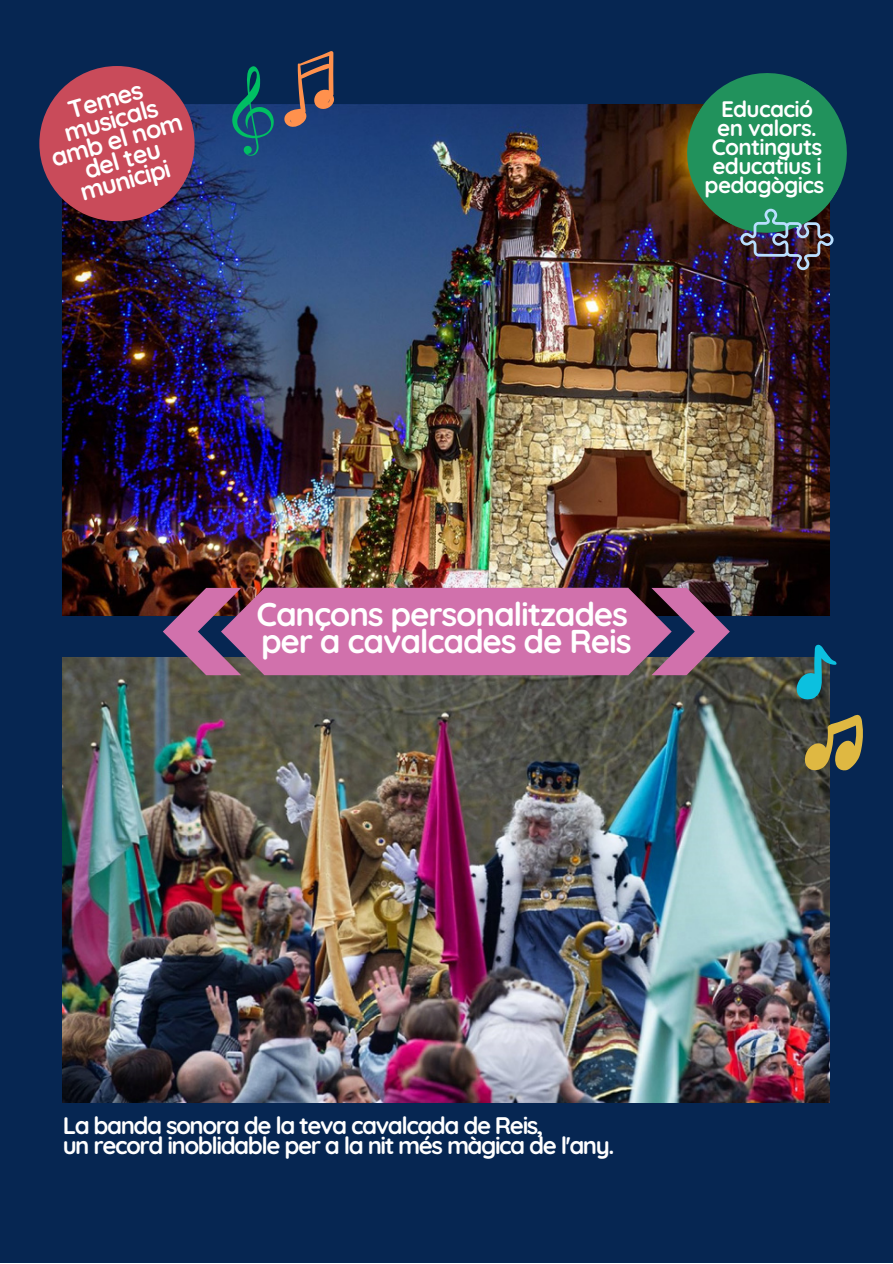
<style>
.page{position:relative;width:893px;height:1264px;background:#fff}
.page>*{position:absolute;margin:0;border:0;box-sizing:border-box;transform-origin:0 0}
.t1{font:700 33px "Quicksand";letter-spacing:-.035em;color:#fff}
.t2{font:700 25.05px/20.5px "Quicksand";color:#fff;text-align:center}
.t3{font:700 24px "Quicksand";letter-spacing:-.06em;color:#fff}
.t4{font:700 22.35px/19px "Quicksand";letter-spacing:-.03em;color:#fff;text-align:center}
</style>
<div class="page">
<div style="left:0;top:0;width:892px;height:1262px;background:#062652"></div>
<img style="left:63px;top:104px;width:766px;height:512px">
<img style="left:63px;top:657px;width:766px;height:445px">
<svg style="left:163px;top:587px;width:566px;height:88px"></svg>
<div style="left:39px;top:66px;width:155px;height:155px;background:#c94b5a;border-radius:50%"></div>
<svg style="left:798px;top:713px;width:65px;height:60px"></svg>
<svg style="left:792px;top:644px;width:45px;height:57px"></svg>
<svg style="left:232px;top:66px;width:42px;height:90px"></svg>
<svg style="left:282px;top:51px;width:52px;height:77px"></svg>
<svg style="left:657px;top:73px;width:190px;height:190px;fill:#21925c"></svg>
<img style="left:736px;top:190px;width:100px;height:99px">
<p class="t2" style="left:38px;top:108px;width:137px;rotate:-16deg">Temes musicals amb el nom del teu municipi</p>
<p class="t4" style="left:721px;top:99px;width:93px">Educació</p>
<p class="t4" style="left:704px;top:118px;width:121px">en valors.<br>Continguts educatius i pedagògics</p>
<p class="t1" style="left:256px;top:593px;width:373px">Cançons personalitzades</p>
<p class="t1" style="left:261px;top:620px;width:372px">per a cavalcades de Reis</p>
<p class="t3" style="left:63px;top:1110px;width:482px">La banda sonora de la teva cavalcada de Reis,</p>
<p class="t3" style="left:63px;top:1130px;width:553px">un record inoblidable per a la nit més màgica de l'any.</p>
</div>
